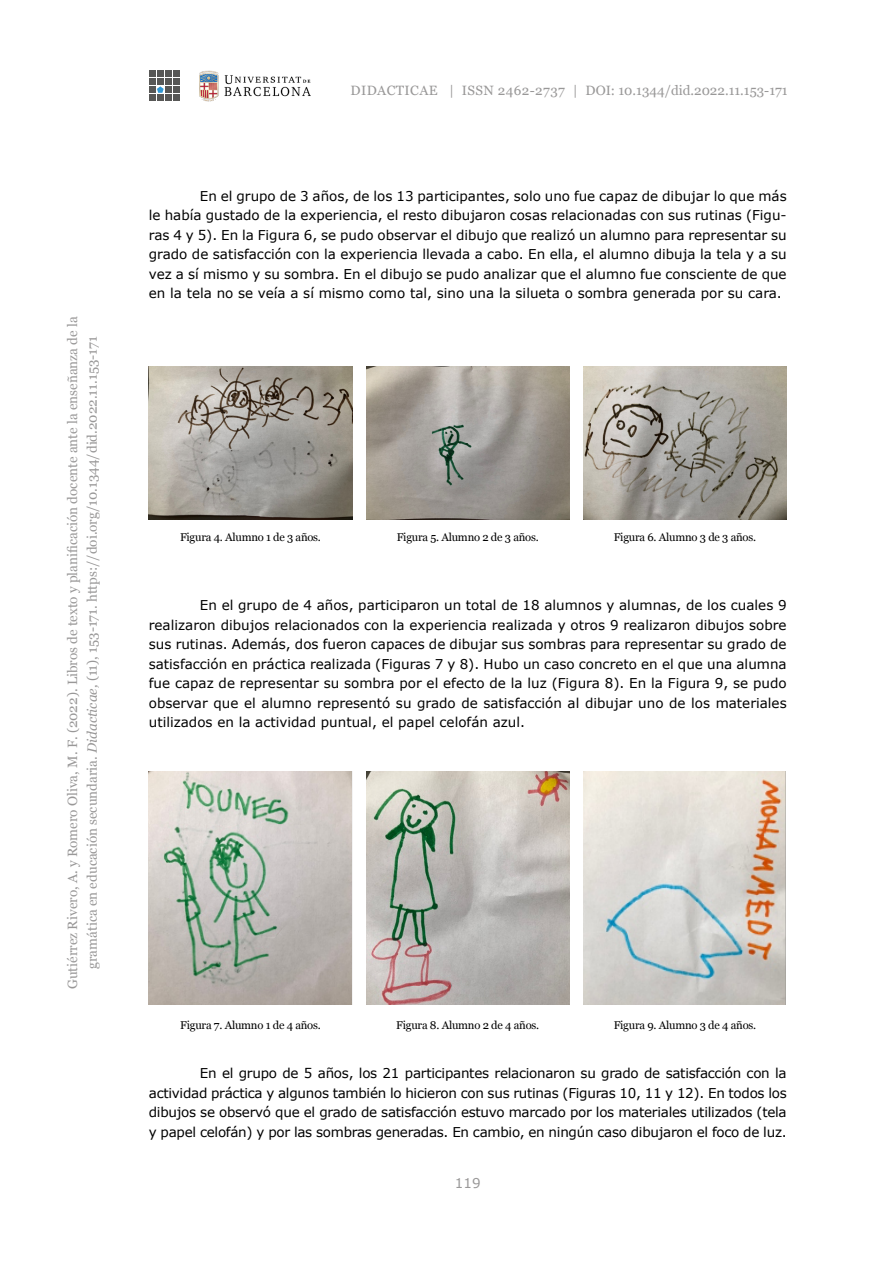
<style>
.page{position:relative;width:893px;height:1263px;background:#fff}
.page>*{position:absolute;margin:0;border:0;box-sizing:border-box;transform-origin:0 0}
.t1{font:13.5px/19.5px "Verdana";color:#000;text-align:justify}
.t2{font:13.5px/19.5px "Georgia";color:#999898;text-align:center}
.t3{font:13.5px "Georgia";letter-spacing:.03em;color:#999898}
.t4{font:13.5px "Verdana";color:#999898}
.t5{font:11.25px "Georgia";letter-spacing:-.02em;color:#000}
.s1{font-style:italic}
</style>
<div class="page">
<img style="left:199px;top:70px;width:112px;height:32px">
<div style="left:165px;top:79px;width:7px;height:6px;background:#575756"></div>
<div style="left:165px;top:86px;width:7px;height:7px;background:#575756"></div>
<div style="left:174px;top:86px;width:6px;height:7px;background:#575756"></div>
<div style="left:149px;top:94px;width:6px;height:7px;background:#575756"></div>
<div style="left:157px;top:94px;width:7px;height:7px;background:#575756"></div>
<div style="left:165px;top:94px;width:7px;height:7px;background:#575756"></div>
<div style="left:174px;top:94px;width:6px;height:7px;background:#575756"></div>
<div style="left:165px;top:71px;width:7px;height:6px;background:#575756"></div>
<svg style="left:174px;top:71px;width:6px;height:14px"></svg>
<svg style="left:149px;top:71px;width:15px;height:22px"></svg>
<img style="left:149px;top:367px;width:203px;height:152px">
<img style="left:149px;top:772px;width:203px;height:232px">
<img style="left:366px;top:367px;width:203px;height:152px">
<img style="left:366px;top:772px;width:203px;height:232px">
<img style="left:583px;top:367px;width:204px;height:152px">
<img style="left:583px;top:772px;width:203px;height:232px">
<p class="t2" style="left:62px;top:989px;width:674px;rotate:-90deg">Gutiérrez Rivero, A. y Romero Oliva, M. F. (2022). Libros de texto y planificación docente ante la enseñanza de la gramática en educación secundaria. <span class="s1">Didacticae,</span> (11), 153-171. https://doi.org/10.1344/did.2022.11.153-171</p>
<p class="t3" style="left:351px;top:81px;width:439px">DIDACTICAE | ISSN 2462-2737 | DOI: 10.1344/did.2022.11.153-171</p>
<p class="t1" style="left:149px;top:186px;width:639px;text-indent:51px">En el grupo de 3 años, de los 13 participantes, solo uno fue capaz de dibujar lo que más le había gustado de la experiencia, el resto dibujaron cosas relacionadas con sus rutinas (Figu&shy;ras 4 y 5). En la Figura 6, se pudo observar el dibujo que realizó un alumno para representar su grado de satisfacción con la experiencia llevada a cabo. En ella, el alumno dibuja la tela y a su vez a sí mismo y su sombra. En el dibujo se pudo analizar que el alumno fue consciente de que en la tela no se veía a sí mismo como tal, sino una la silueta o sombra generada por su cara.</p>
<p class="t5" style="left:180px;top:529px;width:142px">Figura 4. Alumno 1 de 3 años.</p>
<p class="t5" style="left:397px;top:529px;width:143px">Figura 5. Alumno 2 de 3 años.</p>
<p class="t5" style="left:614px;top:529px;width:144px">Figura 6. Alumno 3 de 3 años.</p>
<p class="t1" style="left:149px;top:596px;width:639px;text-indent:51px">En el grupo de 4 años, participaron un total de 18 alumnos y alumnas, de los cuales 9 realizaron dibujos relacionados con la experiencia realizada y otros 9 realizaron dibujos sobre sus rutinas. Además, dos fueron capaces de dibujar sus sombras para representar su grado de satisfacción en práctica realizada (Figuras 7 y 8). Hubo un caso concreto en el que una alumna fue capaz de representar su sombra por el efecto de la luz (Figura 8). En la Figura 9, se pudo observar que el alumno representó su grado de satisfacción al dibujar uno de los materiales utilizados en la actividad puntual, el papel celofán azul.</p>
<p class="t5" style="left:180px;top:1017px;width:142px">Figura 7. Alumno 1 de 4 años.</p>
<p class="t5" style="left:396px;top:1017px;width:144px">Figura 8. Alumno 2 de 4 años.</p>
<p class="t5" style="left:614px;top:1017px;width:144px">Figura 9. Alumno 3 de 4 años.</p>
<p class="t1" style="left:149px;top:1064px;width:639px;text-indent:51px">En el grupo de 5 años, los 21 participantes relacionaron su grado de satisfacción con la actividad práctica y algunos también lo hicieron con sus rutinas (Figuras 10, 11 y 12). En todos los dibujos se observó que el grado de satisfacción estuvo marcado por los materiales utilizados (tela y papel celofán) y por las sombras generadas. En cambio, en ningún caso dibujaron el foco de luz.</p>
<p class="t4" style="left:455px;top:1175px;width:27px">119</p>
</div>
